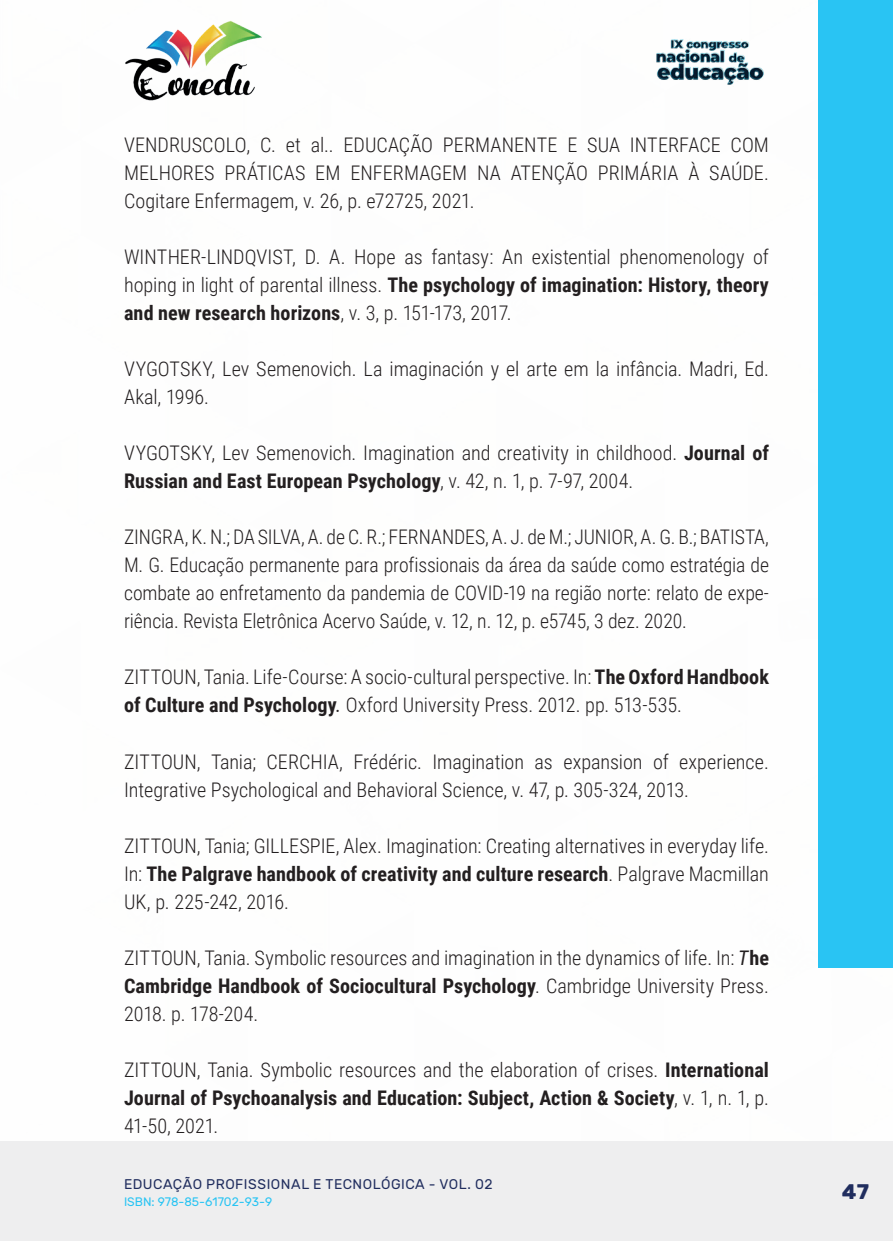
<style>
.page{position:relative;width:893px;height:1241px;background:#fff}
.page>*{position:absolute;margin:0;border:0;box-sizing:border-box;transform-origin:0 0}
.t1{font:700 21px "Rubik";color:#202d5e}
._17_REFERENCIAS{font:300 20.12px/28px "Roboto Condensed";color:#231f20;text-align:justify}
.t2{font:14px "Rubik";letter-spacing:.035em;color:#202d5e}
.t3{font:12.25px "Rubik";color:#29c4f3}
.s1{font-weight:700}
.s2{font-weight:400;font-style:italic}
</style>
<div class="page">
<div style="left:0;top:1141px;width:893px;height:99px;background:#eeeeef"></div>
<div style="left:819px;top:0;width:74px;height:967px;background:#29c4f3"></div>
<img style="left:125px;top:20px;width:137px;height:81px">
<img style="left:656px;top:39px;width:108px;height:46px">
<p class="_17_REFERENCIAS" style="left:124px;top:130px;width:646px">VENDRUSCOLO, C. et al.. EDUCAÇÃO PERMANENTE E SUA INTERFACE COM MELHORES PRÁTICAS EM ENFERMAGEM NA ATENÇÃO PRIMÁRIA À SAÚDE.<br>Cogitare Enfermagem, v. 26, p. e72725, 2021.</p>
<p class="_17_REFERENCIAS" style="left:124px;top:242px;width:646px">WINTHER-LINDQVIST, D. A. Hope as fantasy: An existential phenomenology of hoping in light of parental illness. <span class="s1">The psychology of imagination: History, theory and new research horizons</span>, v. 3, p. 151-173, 2017.</p>
<p class="_17_REFERENCIAS" style="left:124px;top:354px;width:646px">VYGOTSKY, Lev Semenovich. La imaginación y el arte em la infância. Madri, Ed.<br>Akal, 1996.</p>
<p class="_17_REFERENCIAS" style="left:124px;top:438px;width:646px">VYGOTSKY, Lev Semenovich. Imagination and creativity in childhood. <span class="s1">Journal of<br>Russian and East European Psychology</span>, v. 42, n. 1, p. 7-97, 2004.</p>
<p class="_17_REFERENCIAS" style="left:124px;top:522px;width:647px">ZINGRA, K. N.; DA SILVA, A. de C. R.; FERNANDES, A. J. de M.; JUNIOR, A. G. B.; BATISTA, M. G. Educação permanente para profissionais da área da saúde como estratégia de combate ao enfretamento da pandemia de COVID-19 na região norte: relato de expe&shy;riência. Revista Eletrônica Acervo Saúde, v. 12, n. 12, p. e5745, 3 dez. 2020.</p>
<p class="_17_REFERENCIAS" style="left:124px;top:662px;width:646px">ZITTOUN, Tania. Life-Course: A socio-cultural perspective. In: <span class="s1">The Oxford Handbook of Culture and Psychology</span><span class="s2">.</span> Oxford University Press. 2012. pp. 513-535.</p>
<p class="_17_REFERENCIAS" style="left:124px;top:746px;width:646px">ZITTOUN, Tania; CERCHIA, Frédéric. Imagination as expansion of experience.<br>Integrative Psychological and Behavioral Science, v. 47, p. 305-324, 2013.</p>
<p class="_17_REFERENCIAS" style="left:124px;top:830px;width:646px">ZITTOUN, Tania; GILLESPIE, Alex. Imagination: Creating alternatives in everyday life.<br>In: <span class="s1">The Palgrave handbook of creativity and culture research</span>. Palgrave Macmillan UK, p. 225-242, 2016.</p>
<p class="_17_REFERENCIAS" style="left:124px;top:942px;width:646px">ZITTOUN, Tania. Symbolic resources and imagination in the dynamics of life. In: <span class="s2">T</span><span class="s1">he Cambridge Handbook of Sociocultural Psychology</span>. Cambridge University Press.<br>2018. p. 178-204.</p>
<p class="_17_REFERENCIAS" style="left:124px;top:1054px;width:646px">ZITTOUN, Tania. Symbolic resources and the elaboration of crises. <span class="s1">International Journal of Psychoanalysis and Education: Subject, Action &amp; Society</span>, v. 1, n. 1, p.<br>41-50, 2021.</p>
<p class="t2" style="left:124px;top:1175px;width:370px">EDUCAÇÃO PROFISSIONAL E TECNOLÓGICA - VOL. 02</p>
<p class="t3" style="left:124px;top:1194px;width:150px">ISBN: 978-85-61702-93-9</p>
<p class="t1" style="left:842px;top:1179px;width:29px">47</p>
</div>
